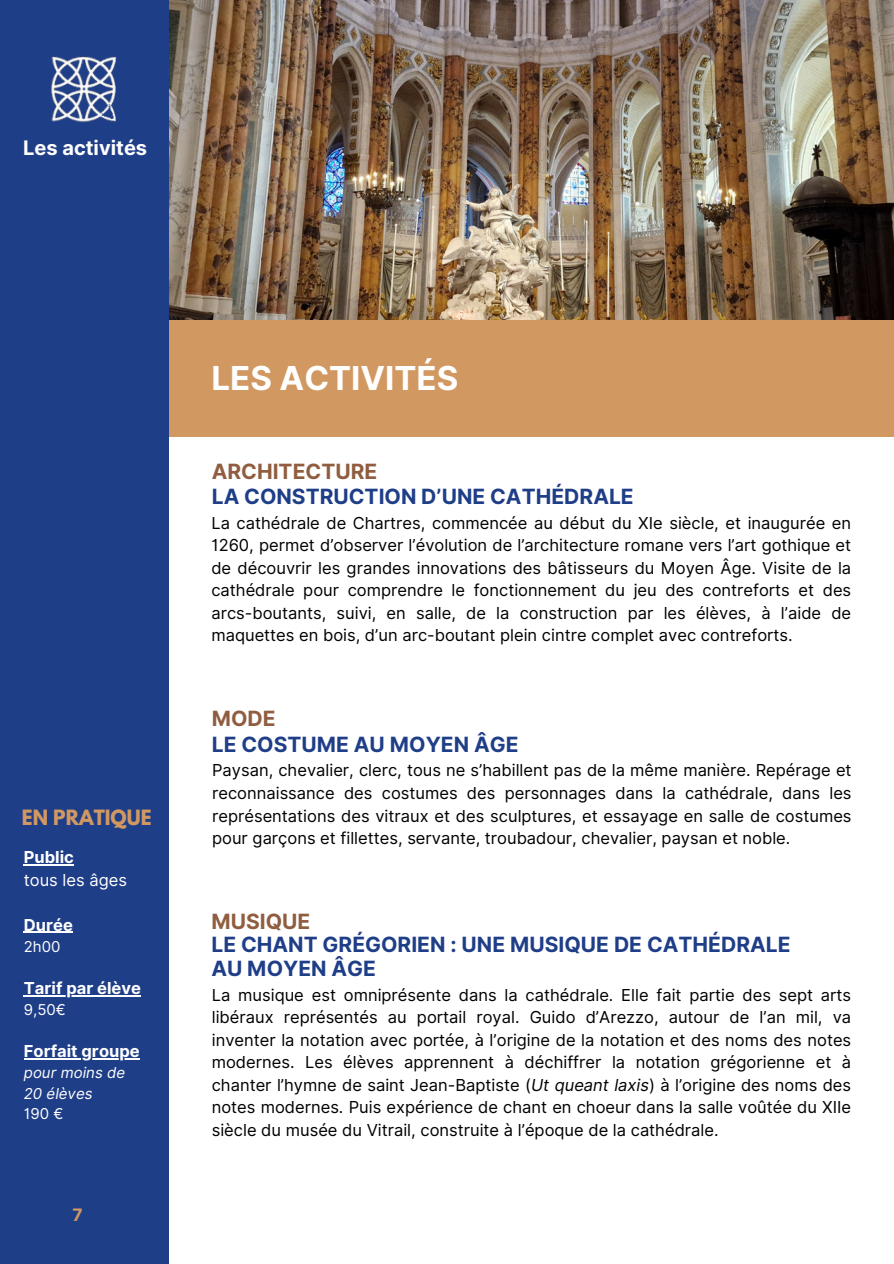
<style>
.page{position:relative;width:894px;height:1264px;background:#fff}
.page>*{position:absolute;margin:0;border:0;box-sizing:border-box;transform-origin:0 0}
.t1{font:700 33px "Inter";color:#fff}
.t2{font:700 21px/24.8px "Inter";color:#1f3e88}
.t3{font:700 19.95px "Inter";color:#fff}
.t4{font:19.95px "Inter";color:#fff}
.t5{font:700 18.6px "League Spartan";color:#d19861}
.t6{font:700 17.1px "Inter";color:#d19861}
.t7{font:16.5px/22.5px "Inter";color:#000;text-align:justify}
.t8{font:700 16.5px "Inter";color:#fff}
.t9{font:16.5px "Inter";color:#fff}
.t10{font:italic 15px "Inter";color:#fff}
.t11{font:15px "Inter";color:#fff}
.s1{color:#905d40}
.s2{font-style:italic}
</style>
<div class="page">
<img style="left:168px;top:0;width:725px;height:320px">
<div style="left:138px;top:320px;width:755px;height:116px;background:#d19861"></div>
<div style="left:0;top:0;width:168px;height:1263px;background:#1f3e88"></div>
<hr style="left:24px;top:864px;width:50px;height:1px;background:#fff">
<hr style="left:24px;top:931px;width:49px;height:2px;background:#fff">
<hr style="left:24px;top:994px;width:117px;height:2px;background:#fff">
<hr style="left:24px;top:1057px;width:116px;height:2px;background:#fff">
<h5 class="t3" style="left:23px;top:136px;width:125px">Les activités</h5>
<p class="t4" style="left:58px;top:137px;width:64px">Visites</p>
<p class="t5" style="left:22px;top:808px;width:131px">EN PRATIQUE</p>
<p class="t8" style="left:24px;top:847px;width:52px">Public</p>
<p class="t9" style="left:24px;top:869px;width:104px">tous les âges</p>
<p class="t8" style="left:24px;top:914px;width:51px">Durée</p>
<p class="t11" style="left:24px;top:937px;width:38px">2h00</p>
<p class="t8" style="left:24px;top:977px;width:118px">Tarif par élève</p>
<h1 class="t11" style="left:24px;top:1000px;width:43px">9,50€</h1>
<h2 class="t8" style="left:24px;top:1040px;width:117px">Forfait groupe</h2>
<p class="t10" style="left:24px;top:1063px;width:103px">pour moins de</p>
<h2 class="t10" style="left:24px;top:1084px;width:70px">20 élèves</h2>
<p class="t11" style="left:24px;top:1104px;width:41px">190 €</p>
<p class="t6" style="left:66px;top:1204px;width:24px">02</p>
<p class="t6" style="left:72px;top:1204px;width:12px">7</p>
<p class="t1" style="left:211px;top:358px;width:248px">LES ACTIVITÉS</p>
<p class="t2" style="left:212px;top:459px;width:423px"><span class="s1">ARCHITECTURE<br></span>LA CONSTRUCTION D’UNE CATHÉDRALE</p>
<p class="t7" style="left:211px;top:511px;width:641px">La cathédrale de Chartres, commencée au début du XIe siècle, et inaugurée en 1260, permet d’observer l’évolution de l’architecture romane vers l’art gothique et de découvrir les grandes innovations des bâtisseurs du Moyen Âge. Visite de la cathédrale pour comprendre le fonctionnement du jeu des contreforts et des arcs-boutants, suivi, en salle, de la construction par les élèves, à l’aide de maquettes en bois, d’un arc-boutant plein cintre complet avec contreforts.</p>
<h4 class="t2" style="left:212px;top:705px;width:308px;line-height:25.8px"><span class="s1">MODE<br></span>LE COSTUME AU MOYEN ÂGE</h4>
<h3 class="t7" style="left:212px;top:759px;width:640px">Paysan, chevalier, clerc, tous ne s’habillent pas de la même manière. Repérage et reconnaissance des costumes des personnages dans la cathédrale, dans les représentations des vitraux et des sculptures, et essayage en salle de costumes pour garçons et fillettes, servante, troubadour, chevalier, paysan et noble.</h3>
<p class="t2" style="left:211px;top:909px;width:580px;line-height:23.7px"><span class="s1">MUSIQUE<br></span>LE CHANT GRÉGORIEN : UNE MUSIQUE DE CATHÉDRALE</p>
<p class="t2" style="left:211px;top:955px;width:166px">AU MOYEN ÂGE</p>
<p class="t7" style="left:212px;top:983px;width:640px">La musique est omniprésente dans la cathédrale. Elle fait partie des sept arts libéraux représentés au portail royal. Guido d’Arezzo, autour de l’an mil, va inventer la notation avec portée, à l’origine de la notation et des noms des notes modernes. Les élèves apprennent à déchiffrer la notation grégorienne et à chanter l’hymne de saint Jean-Baptiste (<span class="s2">Ut queant laxis</span>) à l’origine des noms des notes modernes. Puis expérience de chant en choeur dans la salle voûtée du XIIe siècle du musée du Vitrail, construite à l’époque de la cathédrale.</p>
</div>
